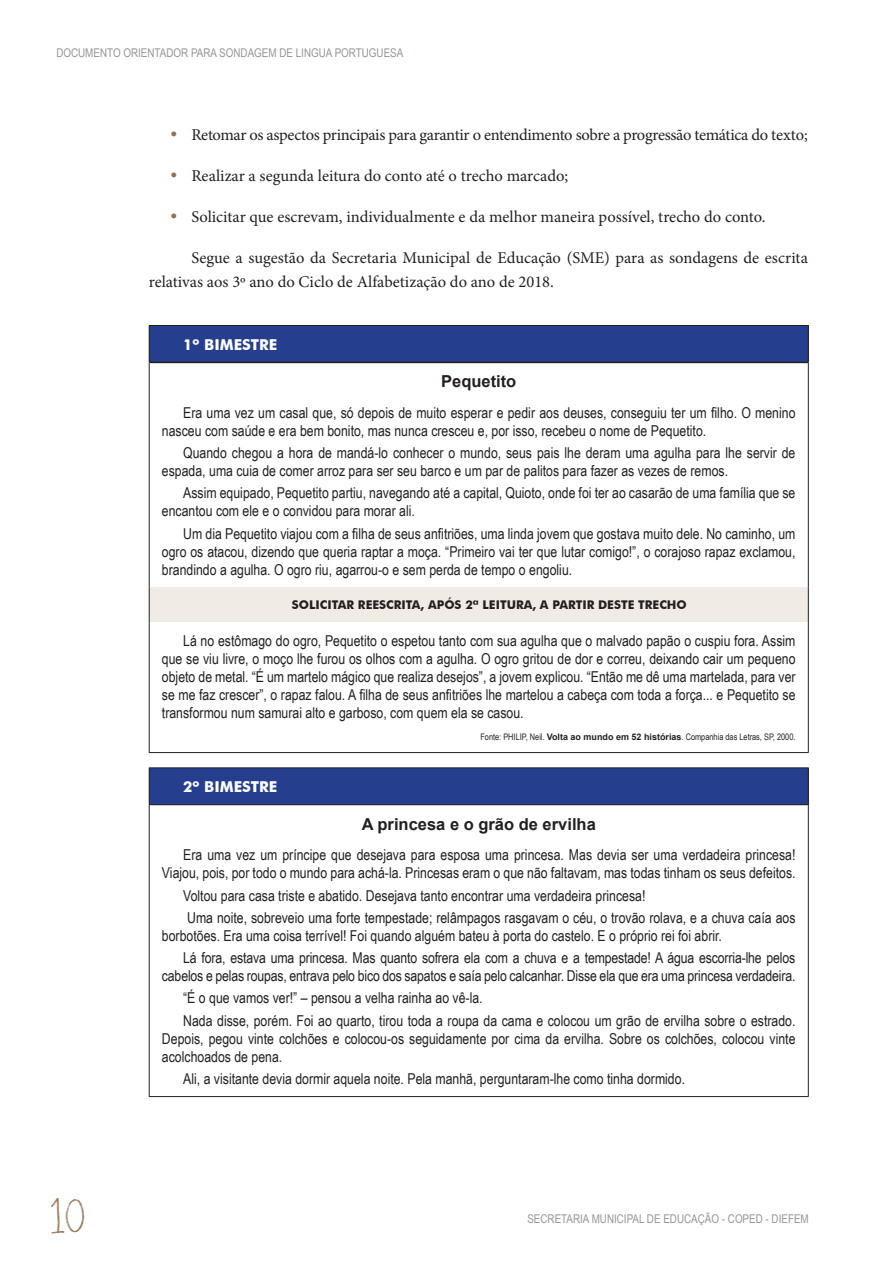
<style>
.page{position:relative;width:893px;height:1263px;background:#fff}
.page>*{position:absolute;margin:0;border:0;box-sizing:border-box;transform-origin:0 0}
.t1{font:45px "Rudiment";color:#927151}
.t2{font:16.5px/24px "Minion Pro";letter-spacing:-.005em;color:#231f20}
.t3{font:700 16.5px "Arial";color:#231f20}
.t4{font:15px/18px "Arial Narrow";color:#231f20}
.t5{font:700 15px "Futura BT";color:#fff}
.t6{font:12px "Arial Narrow";color:#939598}
.t7{font:700 12px "Futura BT";color:#231f20}
.t8{font:9px "Arial Narrow";color:#231f20}
.s1{font-family:"Arial";font-weight:700}
</style>
<div class="page">
<div style="left:149px;top:325px;width:659px;height:37px;background:#253f8e"></div>
<div style="left:149px;top:587px;width:659px;height:35px;background:#f1ebe6"></div>
<hr style="left:150px;top:362px;width:658px;height:1px;background:#231f20">
<hr style="left:149px;top:325px;width:660px;height:1px;background:#231f20">
<hr style="left:149px;top:326px;width:1px;height:36px;background:#231f20">
<hr style="left:808px;top:326px;width:1px;height:36px;background:#231f20">
<hr style="left:149px;top:362px;width:1px;height:225px;background:#231f20">
<hr style="left:808px;top:362px;width:1px;height:225px;background:#231f20">
<hr style="left:149px;top:587px;width:1px;height:35px;background:#231f20">
<hr style="left:808px;top:587px;width:1px;height:35px;background:#231f20">
<hr style="left:149px;top:622px;width:1px;height:130px;background:#231f20">
<hr style="left:808px;top:622px;width:1px;height:130px;background:#231f20">
<hr style="left:149px;top:752px;width:660px;height:1px;background:#231f20">
<div style="left:149px;top:768px;width:659px;height:37px;background:#253f8e"></div>
<hr style="left:149px;top:767px;width:660px;height:1px;background:#231f20">
<hr style="left:149px;top:768px;width:1px;height:36px;background:#231f20">
<hr style="left:808px;top:768px;width:1px;height:36px;background:#231f20">
<hr style="left:149px;top:804px;width:660px;height:1px;background:#231f20">
<hr style="left:149px;top:805px;width:1px;height:291px;background:#231f20">
<hr style="left:808px;top:805px;width:1px;height:291px;background:#231f20">
<hr style="left:149px;top:1096px;width:660px;height:1px;background:#231f20">
<p class="t6" style="left:56px;top:44px;width:349px">DOCUMENTO ORIENTADOR PARA SONDAGEM DE LINGUA PORTUGUESA</p>
<p class="t2" style="left:191px;top:122px;width:618px">Retomar os aspectos principais para garantir o entendimento sobre a progressão temática do texto;</p>
<p class="t2" style="left:191px;top:163px;width:378px">Realizar a segunda leitura do conto até o trecho marcado;</p>
<p class="t2" style="left:191px;top:204px;width:576px">Solicitar que escrevam, individualmente e da melhor maneira possível, trecho do conto.</p>
<p class="t2" style="left:149px;top:245px;width:661px;text-indent:43px">Segue a sugestão da Secretaria Municipal de Educação (SME) para as sondagens de escrita relativas aos 3º ano do Ciclo de Alfabetização do ano de 2018.</p>
<p class="t5" style="left:183px;top:335px;width:96px">1º BIMESTRE</p>
<h1 class="t1" style="left:50px;top:1194px;width:36px">10</h1>
<p class="t3" style="left:441px;top:370px;width:77px">Pequetito</p>
<p class="t4" style="left:162px;top:403px;width:635px;text-indent:21px">Era uma vez um casal que, só depois de muito esperar e pedir aos deuses, conseguiu ter um filho. O menino nasceu com saúde e era bem bonito, mas nunca cresceu e, por isso, recebeu o nome de Pequetito.</p>
<p class="t4" style="left:162px;top:443px;width:635px;text-indent:21px">Quando chegou a hora de mandá-lo conhecer o mundo, seus pais lhe deram uma agulha para lhe servir de espada, uma cuia de comer arroz para ser seu barco e um par de palitos para fazer as vezes de remos.</p>
<p class="t4" style="left:162px;top:484px;width:635px;text-indent:21px">Assim equipado, Pequetito partiu, navegando até a capital, Quioto, onde foi ter ao casarão de uma família que se encantou com ele e o convidou para morar ali.</p>
<p class="t4" style="left:162px;top:524px;width:635px;text-align:justify;text-indent:21px">Um dia Pequetito viajou com a filha de seus anfitriões, uma linda jovem que gostava muito dele. No caminho, um ogro os atacou, dizendo que queria raptar a moça. “Primeiro vai ter que lutar comigo!”, o corajoso rapaz exclamou, brandindo a agulha. O ogro riu, agarrou-o e sem perda de tempo o engoliu.</p>
<p class="t7" style="left:292px;top:598px;width:396px">SOLICITAR REESCRITA, APÓS 2ª LEITURA, A PARTIR DESTE TRECHO</p>
<p class="t4" style="left:162px;top:631px;width:635px;text-align:justify;text-indent:21px">Lá no estômago do ogro, Pequetito o espetou tanto com sua agulha que o malvado papão o cuspiu fora. Assim que se viu livre, o moço lhe furou os olhos com a agulha. O ogro gritou de dor e correu, deixando cair um pequeno objeto de metal. “É um martelo mágico que realiza desejos”, a jovem explicou. “Então me dê uma martelada, para ver se me faz crescer”, o rapaz falou. A filha de seus anfitriões lhe martelou a cabeça com toda a força... e Pequetito se transformou num samurai alto e garboso, com quem ela se casou.</p>
<p class="t8" style="left:480px;top:730px;width:317px">Fonte: PHILIP, Neil. <span class="s1">Volta ao mundo em 52 histórias</span>. Companhia das Letras, SP, 2000.</p>
<p class="t5" style="left:183px;top:777px;width:96px">2º BIMESTRE</p>
<p class="t3" style="left:362px;top:812px;width:236px">A princesa e o grão de ervilha</p>
<p class="t4" style="left:162px;top:845px;width:635px;text-align:right">Era uma vez um príncipe que desejava para esposa uma princesa. Mas devia ser uma verdadeira princesa!<br>Viajou, pois, por todo o mundo para achá-la. Princesas eram o que não faltavam, mas todas tinham os seus defeitos.</p>
<p class="t4" style="left:183px;top:883px;width:614px;line-height:22.2px">Voltou para casa triste e abatido. Desejava tanto encontrar uma verdadeira princesa!<br>Uma noite, sobreveio uma forte tempestade; relâmpagos rasgavam o céu, o trovão rolava, e a chuva caía aos</p>
<p class="t4" style="left:183px;top:924px;width:614px;line-height:22.2px;text-indent:-21px">borbotões. Era uma coisa terrível! Foi quando alguém bateu à porta do castelo. E o próprio rei foi abrir.<br>Lá fora, estava uma princesa. Mas quanto sofrera ela com a chuva e a tempestade! A água escorria-lhe pelos</p>
<p class="t4" style="left:183px;top:964px;width:614px;line-height:22.2px;text-indent:-21px">cabelos e pelas roupas, entrava pelo bico dos sapatos e saía pelo calcanhar. Disse ela que era uma princesa verdadeira. “É o que vamos ver!” – pensou a velha rainha ao vê-la.<br>Nada disse, porém. Foi ao quarto, tirou toda a roupa da cama e colocou um grão de ervilha sobre o estrado.</p>
<p class="t4" style="left:162px;top:1029px;width:635px">Depois, pegou vinte colchões e colocou-os seguidamente por cima da ervilha. Sobre os colchões, colocou vinte acolchoados de pena.</p>
<p class="t4" style="left:183px;top:1069px;width:503px">Ali, a visitante devia dormir aquela noite. Pela manhã, perguntaram-lhe como tinha dormido.</p>
<p class="t6" style="left:527px;top:1210px;width:283px">SECRETARIA MUNICIPAL DE EDUCAÇÃO - COPED - DIEFEM</p>
</div>
